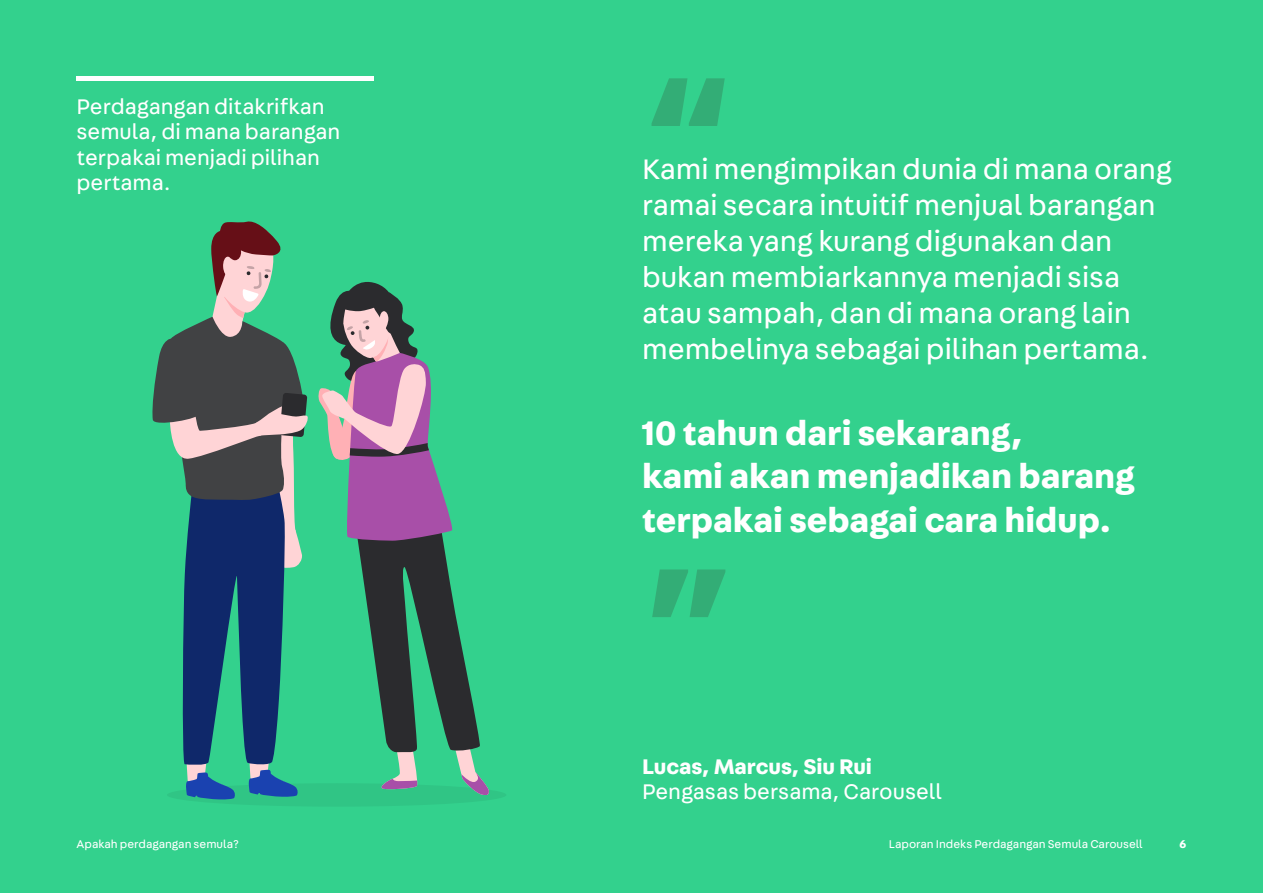
<style>
.page{position:relative;width:1263px;height:893px;background:#33d18d}
.page>*{position:absolute;margin:0;border:0;box-sizing:border-box;transform-origin:0 0}
.t1{font:700 162px "Fabriga";color:#ffd4d7}
.t2{font:700 36px/43.2px "Fabriga";color:#fff}
.t3{font:30px/36px "Fabriga";color:#fff}
.t4{font:22.5px/25.5px "Fabriga";color:#fff}
.t5{font:700 22.5px "Fabriga";color:#fff}
.t6{font:12px "Fabriga";color:#fff}
.t7{font:700 12px "Fabriga";color:#fff}
</style>
<div class="page">
<hr style="left:77px;top:77px;width:297px;height:4px;background:#fff">
<div style="left:167px;top:783px;width:339px;height:24px;background:#30c585;border-radius:50%"></div>
<svg style="left:318px;top:282px;width:171px;height:513px"></svg>
<svg style="left:152px;top:221px;width:156px;height:578px"></svg>
<p class="t4" style="left:77px;top:93px;width:265px">Perdagangan ditakrifkan semula, di mana barangan terpakai menjadi pilihan pertama.</p>
<h1 class="t1" style="left:642px;top:20px;width:94px">“</h1>
<p class="t3" style="left:642px;top:150px;width:532px">Kami mengimpikan dunia di mana orang ramai secara intuitif menjual barangan mereka yang kurang digunakan dan bukan membiarkannya menjadi sisa atau sampah, dan di mana orang lain membelinya sebagai pilihan pertama.</p>
<p class="t2" style="left:642px;top:410px;width:382px">10 tahun dari sekarang,</p>
<p class="t2" style="left:642px;top:454px;width:494px">kami akan menjadikan barang terpakai sebagai cara hidup.</p>
<h1 class="t1" style="left:642px;top:511px;width:94px">”</h1>
<p class="t5" style="left:642px;top:751px;width:231px">Lucas, Marcus, Siu Rui</p>
<p class="t4" style="left:642px;top:778px;width:301px">Pengasas bersama, Carousell</p>
<p class="t6" style="left:77px;top:836px;width:164px">Apakah perdagangan semula?</p>
<p class="t6" style="left:889px;top:836px;width:256px">Laporan Indeks Perdagangan Semula Carousell</p>
<p class="t7" style="left:1180px;top:836px;width:8px">6</p>
</div>
